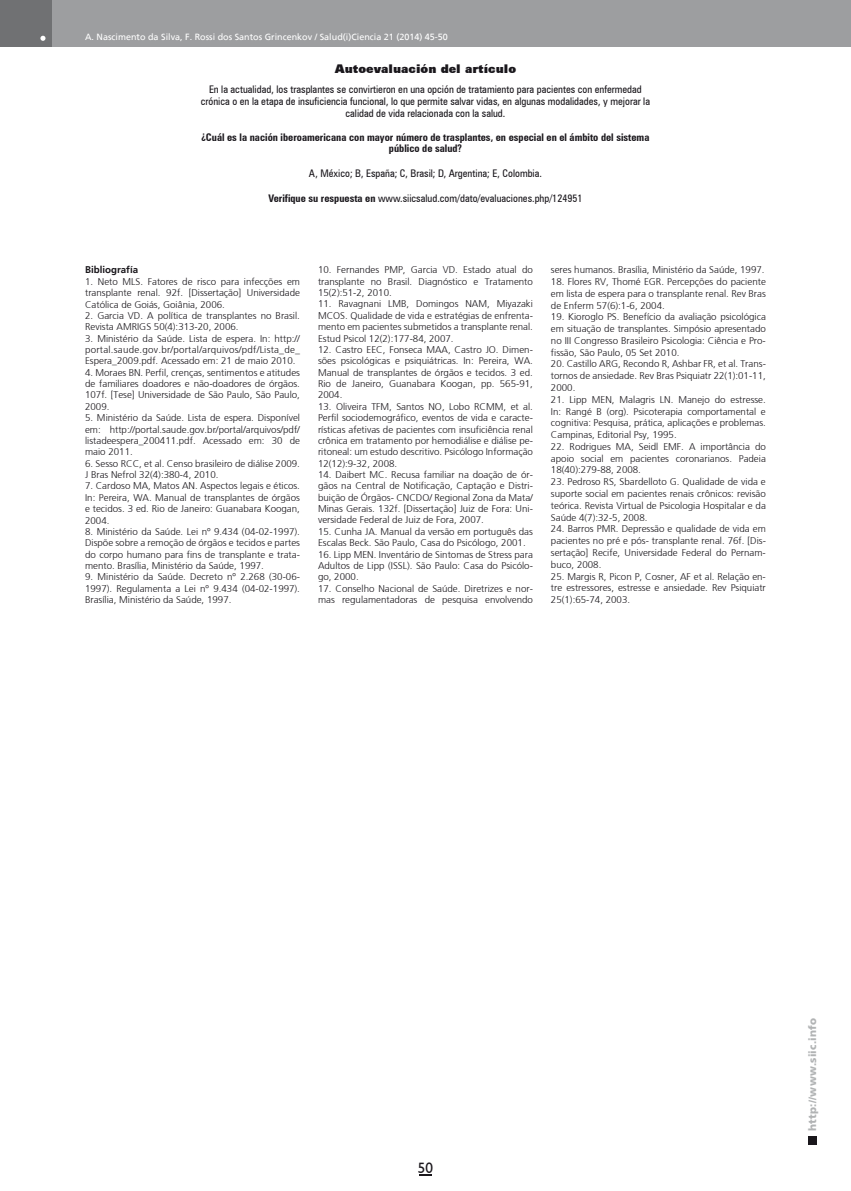
<style>
.page{position:relative;width:851px;height:1191px;background:#fff}
.page>*{position:absolute;margin:0;border:0;box-sizing:border-box;transform-origin:0 0}
.t1{font:15px "Humanist 521 BT";color:#1a171c}
.t2{font:900 12px "Zurich BT";color:#1a171c}
.t3{font:condensed 10.5px/12px "Zurich BT";color:#1a171c;text-align:center}
.t4{font:700 condensed 10.5px/11.2px "Zurich BT";color:#1a171c;text-align:center}
.t5{font:900 10.5px "Frutiger";letter-spacing:.015em;color:#b1b3b4}
.t6{font:300 9.75px/11.4px "Frutiger";color:#1a171c;text-align:justify}
.t7{font:700 9.75px "Frutiger";color:#1a171c}
.t8{font:9px "Frutiger";color:#fff}
.s1{font-weight:700}
</style>
<div class="page">
<div style="left:808px;top:1135px;width:8px;height:9px;background:#1a171c"></div>
<div style="left:38px;top:0;width:812px;height:47px;background:#9d9ea0"></div>
<div style="left:0;top:0;width:51px;height:47px;background:#707173"></div>
<svg style="left:40px;top:36px;width:5px;height:5px"></svg>
<svg style="left:419px;top:1174px;width:12px;height:2px"></svg>
<p class="t8" style="left:85px;top:31px;width:364px">A. Nascimento da Silva, F. Rossi dos Santos Grincenkov / Salud(i)Ciencia 21 (2014) 45-50</p>
<p class="t2" style="left:335px;top:61px;width:183px">Autoevaluación del artículo</p>
<p class="t3" style="left:201px;top:83px;width:450px">En la actualidad, los trasplantes se convirtieron en una opción de tratamiento para pacientes con enfermedad crónica o en la etapa de insuficiencia funcional, lo que permite salvar vidas, en algunas modalidades, y mejorar la calidad de vida relacionada con la salud.</p>
<p class="t4" style="left:201px;top:131px;width:449px">¿Cuál es la nación iberoamericana con mayor número de trasplantes, en especial en el ámbito del sistema público de salud?</p>
<p class="t3" style="left:309px;top:167px;width:234px">A, México; B, España; C, Brasil; D, Argentina; E, Colombia.</p>
<p class="t3" style="left:268px;top:192px;width:315px"><span class="s1">Verifique su respuesta en</span> www.siicsalud.com/dato/evaluaciones.php/124951</p>
<p class="t7" style="left:85px;top:264px;width:55px">Bibliografía</p>
<p class="t6" style="left:85px;top:276px;width:216px">1. Neto MLS. Fatores de risco para infecções em transplante renal. 92f. [Dissertação] Universidade Católica de Goiás, Goiânia, 2006.</p>
<p class="t6" style="left:85px;top:310px;width:216px">2. Garcia VD. A política de transplantes no Brasil.<br>Revista AMRIGS 50(4):313-20, 2006.</p>
<p class="t6" style="left:85px;top:332px;width:216px">3. Ministério da Saúde. Lista de espera. In: http:// portal.saude.gov.br/portal/arquivos/pdf/Lista_de_ Espera_2009.pdf. Acessado em: 21 de maio 2010.</p>
<p class="t6" style="left:85px;top:367px;width:216px">4. Moraes BN. Perfil, crenças, sentimentos e atitudes de familiares doadores e não-doadores de órgãos.<br>107f. [Tese] Universidade de São Paulo, São Paulo, 2009.</p>
<p class="t6" style="left:85px;top:412px;width:216px">5. Ministério da Saúde. Lista de espera. Disponível em: http://portal.saude.gov.br/portal/arquivos/pdf/ listadeespera_200411.pdf. Acessado em: 30 de maio 2011.</p>
<p class="t6" style="left:85px;top:457px;width:216px">6. Sesso RCC, et al. Censo brasileiro de diálise 2009.<br>J Bras Nefrol 32(4):380-4, 2010.</p>
<p class="t6" style="left:85px;top:480px;width:216px">7. Cardoso MA, Matos AN. Aspectos legais e éticos.<br>In: Pereira, WA. Manual de transplantes de órgãos e tecidos. 3 ed. Rio de Janeiro: Guanabara Koogan, 2004.</p>
<p class="t6" style="left:85px;top:526px;width:216px">8. Ministério da Saúde. Lei nº 9.434 (04-02-1997).<br>Dispõe sobre a remoção de órgãos e tecidos e partes do corpo humano para fins de transplante e trata&shy;mento. Brasília, Ministério da Saúde, 1997.</p>
<p class="t6" style="left:85px;top:571px;width:216px">9. Ministério da Saúde. Decreto nº 2.268 (30-06- 1997). Regulamenta a Lei nº 9.434 (04-02-1997).<br>Brasília, Ministério da Saúde, 1997.</p>
<p class="t6" style="left:318px;top:264px;width:216px">10. Fernandes PMP, Garcia VD. Estado atual do transplante no Brasil. Diagnóstico e Tratamento 15(2):51-2, 2010.</p>
<p class="t6" style="left:318px;top:298px;width:216px">11. Ravagnani LMB, Domingos NAM, Miyazaki MCOS. Qualidade de vida e estratégias de enfrenta&shy;mento em pacientes submetidos a transplante renal.<br>Estud Psicol 12(2):177-84, 2007.</p>
<p class="t6" style="left:318px;top:344px;width:216px">12. Castro EEC, Fonseca MAA, Castro JO. Dimen&shy;sões psicológicas e psiquiátricas. In: Pereira, WA.<br>Manual de transplantes de órgãos e tecidos. 3 ed.<br>Rio de Janeiro, Guanabara Koogan, pp. 565-91, 2004.</p>
<p class="t6" style="left:318px;top:401px;width:216px">13. Oliveira TFM, Santos NO, Lobo RCMM, et al.<br>Perfil sociodemográfico, eventos de vida e caracte&shy;rísticas afetivas de pacientes com insuficiência renal crônica em tratamento por hemodiálise e diálise pe&shy;ritoneal: um estudo descritivo. Psicólogo Informação 12(12):9-32, 2008.</p>
<p class="t6" style="left:318px;top:469px;width:216px">14. Daibert MC. Recusa familiar na doação de ór&shy;gãos na Central de Notificação, Captação e Distri&shy;buição de Órgãos- CNCDO/ Regional Zona da Mata/ Minas Gerais. 132f. [Dissertação] Juiz de Fora: Uni&shy;versidade Federal de Juiz de Fora, 2007.</p>
<p class="t6" style="left:318px;top:526px;width:216px">15. Cunha JA. Manual da versão em português das<br>Escalas Beck. São Paulo, Casa do Psicólogo, 2001.</p>
<p class="t6" style="left:318px;top:548px;width:216px">16. Lipp MEN. Inventário de Sintomas de Stress para Adultos de Lipp (ISSL). São Paulo: Casa do Psicólo&shy;go, 2000.</p>
<p class="t6" style="left:318px;top:582px;width:216px">17. Conselho Nacional de Saúde. Diretrizes e nor&shy;mas regulamentadoras de pesquisa envolvendo</p>
<p class="t6" style="left:551px;top:264px;width:215px">seres humanos. Brasília, Ministério da Saúde, 1997.</p>
<p class="t6" style="left:551px;top:276px;width:216px;line-height:11.9px">18. Flores RV, Thomé EGR. Percepções do paciente em lista de espera para o transplante renal. Rev Bras de Enferm 57(6):1-6, 2004.</p>
<p class="t6" style="left:551px;top:311px;width:216px;line-height:11.9px">19. Kioroglo PS. Benefício da avaliação psicológica em situação de transplantes. Simpósio apresentado no III Congresso Brasileiro Psicologia: Ciência e Pro&shy;fissão, São Paulo, 05 Set 2010.</p>
<p class="t6" style="left:551px;top:358px;width:216px;line-height:11.9px">20. Castillo ARG, Recondo R, Ashbar FR, et al. Trans&shy;tornos de ansiedade. Rev Bras Psiquiatr 22(1):01-11, 2000.</p>
<p class="t6" style="left:551px;top:393px;width:216px;line-height:11.9px">21. Lipp MEN, Malagris LN. Manejo do estresse.<br>In: Rangé B (org). Psicoterapia comportamental e cognitiva: Pesquisa, prática, aplicações e problemas.<br>Campinas, Editorial Psy, 1995.</p>
<p class="t6" style="left:551px;top:440px;width:216px;line-height:11.9px">22. Rodrigues MA, Seidl EMF. A importância do apoio social em pacientes coronarianos. Padeia 18(40):279-88, 2008.</p>
<p class="t6" style="left:551px;top:476px;width:216px;line-height:11.9px">23. Pedroso RS, Sbardelloto G. Qualidade de vida e suporte social em pacientes renais crônicos: revisão teórica. Revista Virtual de Psicologia Hospitalar e da Saúde 4(7):32-5, 2008.</p>
<p class="t6" style="left:551px;top:523px;width:216px;line-height:11.9px">24. Barros PMR. Depressão e qualidade de vida em pacientes no pré e pós- transplante renal. 76f. [Dis&shy;sertação] Recife, Universidade Federal do Pernam&shy;buco, 2008.</p>
<p class="t6" style="left:551px;top:570px;width:216px;line-height:11.9px">25. Margis R, Picon P, Cosner, AF et al. Relação en&shy;tre estressores, estresse e ansiedade. Rev Psiquiatr 25(1):65-74, 2003.</p>
<h1 class="t1" style="left:418px;top:1158px;width:17px">50</h1>
<p class="t5" style="left:806px;top:1130px;width:114px;rotate:-90deg">http://www.siic.info</p>
</div>
